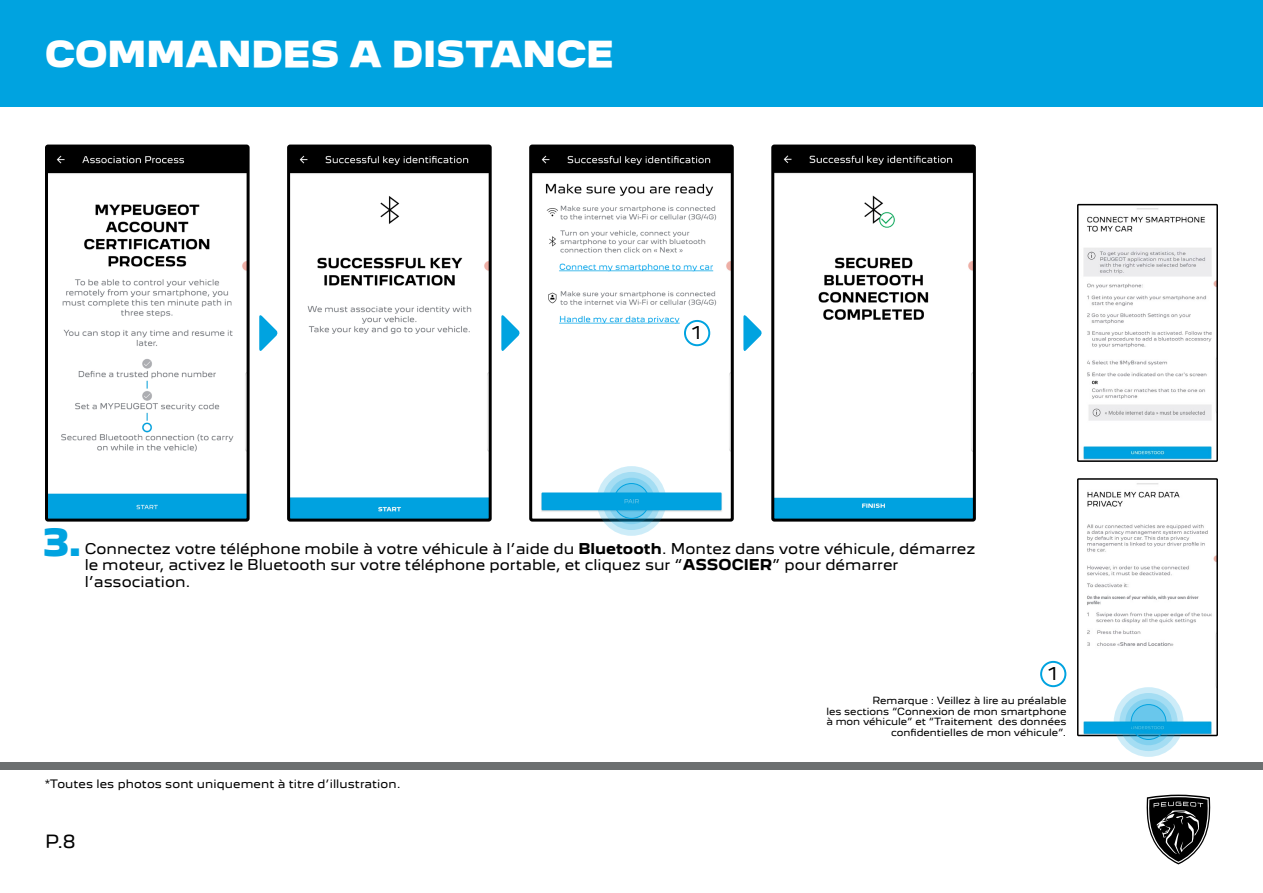
<style>
.page{position:relative;width:1263px;height:893px;background:#fff}
.page>*{position:absolute;margin:0;border:0;box-sizing:border-box;transform-origin:0 0}
.t1{font:900 34.5px "Peugeot New";color:#00a3e0}
.t2{font:900 33px "Peugeot New";color:#fff}
.t3{font:16.5px "Peugeot New";color:#000}
.t4{font:15.9px "Peugeot New";color:#000}
.t5{font:13.5px/16.2px "Peugeot New";color:#000}
.t6{font:10.5px "Peugeot New";letter-spacing:.01em;color:#000}
.t7{font:9px/10.8px "Peugeot New";color:#000;text-align:right}
.s1{font-weight:700}
</style>
<div class="page">
<div style="left:0;top:762px;width:1263px;height:7px;background:#6c6f70"></div>
<div style="left:0;top:0;width:1263px;height:107px;background:#00a3e0"></div>
<svg style="left:1146px;top:795px;width:64px;height:69px"></svg>
<img style="left:49px;top:149px;width:197px;height:369px">
<div style="left:45px;top:145px;width:205px;height:377px;border:3px solid #000;border-radius:2px"></div>
<img style="left:291px;top:149px;width:197px;height:369px">
<div style="left:287px;top:145px;width:205px;height:377px;border:3px solid #000;border-radius:2px"></div>
<img style="left:533px;top:149px;width:197px;height:369px">
<div style="left:529px;top:145px;width:205px;height:377px;border:3px solid #000;border-radius:2px"></div>
<img style="left:775px;top:149px;width:197px;height:369px">
<div style="left:771px;top:145px;width:205px;height:377px;border:3px solid #000;border-radius:2px"></div>
<svg style="left:501px;top:315px;width:19px;height:36px"></svg>
<svg style="left:743px;top:315px;width:19px;height:36px"></svg>
<svg style="left:259px;top:315px;width:19px;height:36px"></svg>
<img style="left:1083px;top:208px;width:132px;height:251px">
<div style="left:1077px;top:204px;width:141px;height:258px;border:2px solid #000"></div>
<img style="left:1083px;top:483px;width:132px;height:250px">
<div style="left:1077px;top:478px;width:141px;height:258px;border:2px solid #000"></div>
<div style="left:685px;top:321px;width:24px;height:24px;background:#fff;border-radius:50%"></div>
<div style="left:684px;top:320px;width:26px;height:26px;border:2px solid #00a3e0;border-radius:50%"></div>
<div style="left:1040px;top:661px;width:26px;height:26px;border:2px solid #00a3e0;border-radius:50%"></div>
<svg style="left:597px;top:466px;width:69px;height:70px"></svg>
<svg style="left:602px;top:472px;width:58px;height:58px"></svg>
<svg style="left:608px;top:478px;width:47px;height:46px"></svg>
<svg style="left:614px;top:483px;width:35px;height:35px"></svg>
<div style="left:614px;top:483px;width:35px;height:36px;border:1px solid #00a3e0;border-radius:50%"></div>
<svg style="left:1114px;top:687px;width:69px;height:70px"></svg>
<svg style="left:1119px;top:693px;width:58px;height:58px"></svg>
<svg style="left:1125px;top:699px;width:47px;height:46px"></svg>
<svg style="left:1131px;top:705px;width:35px;height:34px"></svg>
<div style="left:1131px;top:704px;width:35px;height:36px;border:1px solid #00a3e0;border-radius:50%"></div>
<h2 class="t2" style="left:45px;top:27px;width:570px">COMMANDES A DISTANCE</h2>
<p class="t4" style="left:692px;top:320px;width:11px">1</p>
<h1 class="t1" style="left:43px;top:513px;width:40px">3.</h1>
<p class="t5" style="left:85px;top:539px;width:892px">Connectez votre téléphone mobile à votre véhicule à l’aide du <span class="s1">Bluetooth</span>. Montez dans votre véhicule, démarrez le moteur, activez le Bluetooth sur votre téléphone portable, et cliquez sur “<span class="s1">ASSOCIER</span>” pour démarrer l’association.</p>
<p class="t6" style="left:45px;top:776px;width:357px">*Toutes les photos sont uniquement à titre d’illustration.</p>
<p class="t3" style="left:45px;top:828px;width:32px">P.8</p>
<p class="t4" style="left:1048px;top:661px;width:11px">1</p>
<p class="t7" style="left:826px;top:694px;width:241px">Remarque : Veillez à lire au préalable<br>les sections “Connexion de mon smartphone à mon véhicule” et “Traitement des données confidentielles de mon véhicule”.</p>
</div>
